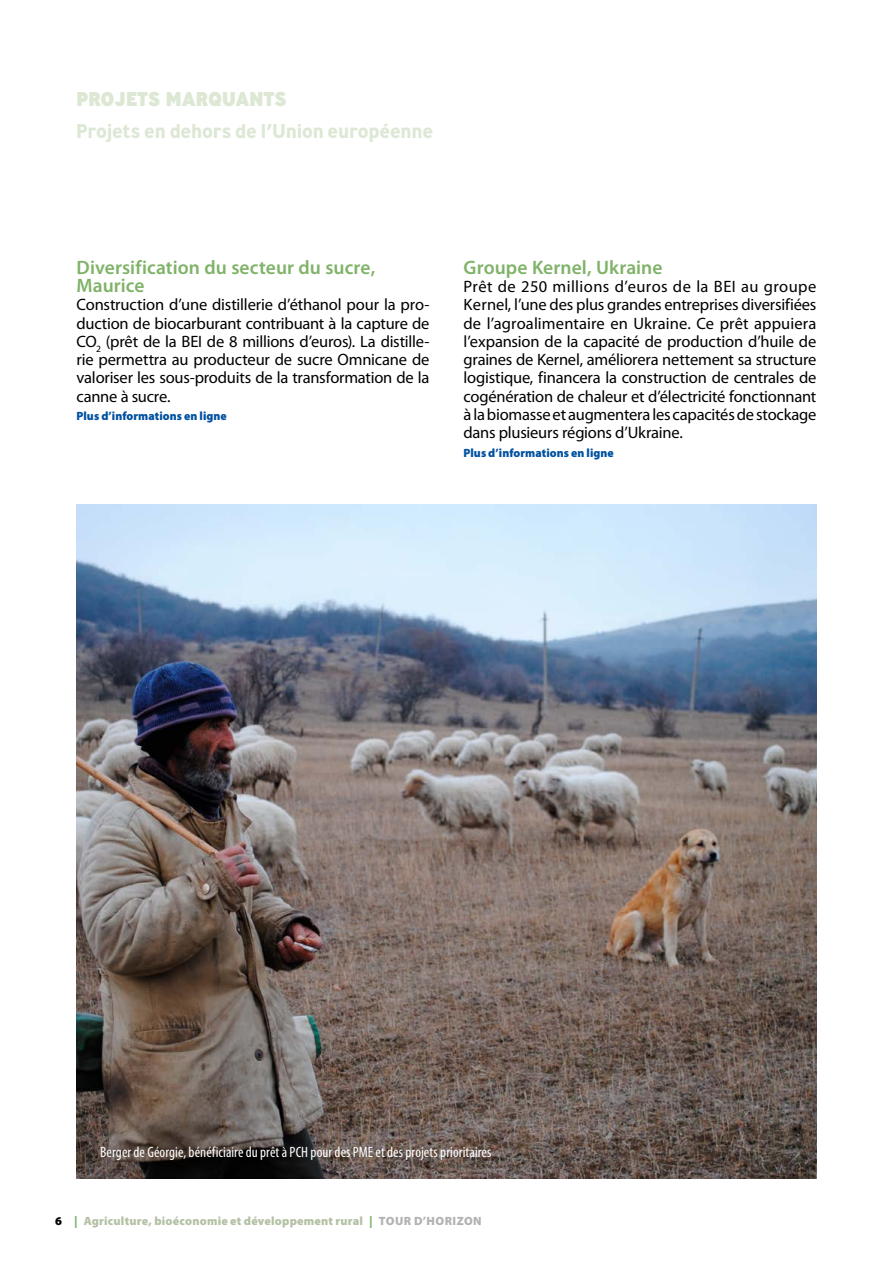
<style>
.page{position:relative;width:893px;height:1263px;background:#fff}
.page>*{position:absolute;margin:0;border:0;box-sizing:border-box;transform-origin:0 0}
.t1{font:700 19.95px "Ministry";letter-spacing:-.015em;color:#dde8d4}
.t2{font:800 19.95px "Ministry";letter-spacing:-.01em;color:#dde8d4}
.t3{font:600 19.5px/18.3px "Myriad Pro";letter-spacing:.005em;color:#7fb368}
.t4{font:16.5px/18.3px "Myriad Pro";letter-spacing:-.015em;color:#000;text-align:justify}
.t5{font:condensed 15px "Myriad Pro";letter-spacing:.005em;color:#fff}
.t6{font:900 12px "Myriad Pro";letter-spacing:.015em;color:#b4c1a5}
.t7{font:900 12px "Myriad Pro";letter-spacing:.005em;color:#0051a0}
.s1{color:#000}
.s2{color:#7fb368}
.s3{color:#b3b2b2}
</style>
<div class="page">
<img style="left:76px;top:505px;width:740px;height:673px">
<p class="t2" style="left:76px;top:85px;width:212px">PROJETS MARQUANTS</p>
<p class="t1" style="left:76px;top:118px;width:359px">Projets en dehors de l’Union européenne</p>
<p class="t3" style="left:77px;top:258px;width:300px">Diversification du secteur du sucre,<br>Maurice</p>
<p class="t4" style="left:77px;top:296px;width:354px">Construction d’une distillerie d’éthanol pour la pro&shy;duction de biocarburant contribuant à la capture de CO<sub>2</sub> (prêt de la BEI de 8 millions d’euros). La distille&shy;rie permettra au producteur de sucre Omnicane de valoriser les sous-produits de la transformation de la canne à sucre.</p>
<p class="t7" style="left:77px;top:409px;width:152px">Plus d’informations en ligne</p>
<p class="t3" style="left:463px;top:258px;width:201px">Groupe Kernel, Ukraine</p>
<p class="t4" style="left:463px;top:278px;width:354px">Prêt de 250 millions d’euros de la BEI au groupe Kernel, l’une des plus grandes entreprises diversifiées de l’agroalimentaire en Ukraine. Ce prêt appuiera l’expansion de la capacité de production d’huile de graines de Kernel, améliorera nettement sa structure logistique, financera la construction de centrales de cogénération de chaleur et d’électricité fonctionnant à la biomasse et augmentera les capacités de stockage dans plusieurs régions d’Ukraine.</p>
<p class="t7" style="left:463px;top:446px;width:152px">Plus d’informations en ligne</p>
<p class="t5" style="left:100px;top:1144px;width:393px">Berger de Géorgie, bénéficiaire du prêt à PCH pour des PME et des projets prioritaires</p>
<p class="t6" style="left:55px;top:1214px;width:428px"><span class="s1">6</span> <span class="s2">|</span> Agriculture, bioéconomie et développement rural <span class="s2">|</span> <span class="s3">TOUR D’HORIZON</span></p>
</div>
